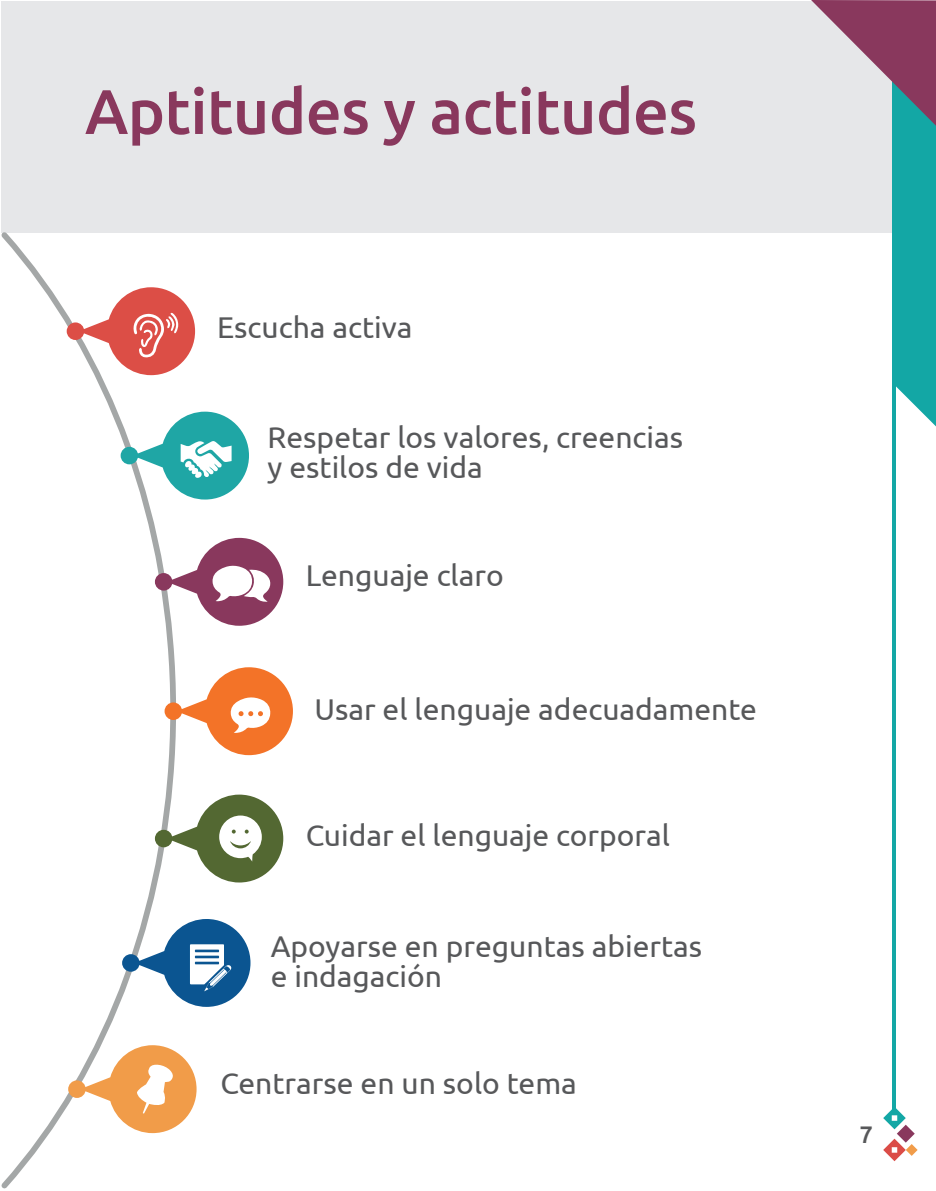
<style>
.page{position:relative;width:936px;height:1191px;background:#fff}
.page>*{position:absolute;margin:0;border:0;box-sizing:border-box;transform-origin:0 0}
.t1{font:500 63px "Ubuntu";letter-spacing:-.01em;color:#89385d}
.t2{font:30px "Ubuntu";color:#57585a}
.t3{font:500 24px "Ubuntu";color:#57585a}
</style>
<div class="page">
<div style="left:2px;top:2px;width:932px;height:231px;background:#e6e7e9"></div>
<svg style="left:883px;top:1106px;width:34px;height:55px"></svg>
<hr style="left:892px;top:64px;width:3px;height:1045px;background:#13a7a5">
<svg style="left:811px;top:0;width:124px;height:426px"></svg>
<svg style="left:1px;top:227px;width:175px;height:962px"></svg>
<div style="left:164px;top:702px;width:18px;height:18px;background:#f37328;border-radius:50%"></div>
<div style="left:155px;top:573px;width:17px;height:17px;background:#89385d;border-radius:50%"></div>
<div style="left:121px;top:447px;width:17px;height:17px;background:#1fa6a5;border-radius:50%"></div>
<div style="left:67px;top:322px;width:17px;height:18px;background:#dc4e46;border-radius:50%"></div>
<div style="left:68px;top:1080px;width:18px;height:18px;background:#f19c49;border-radius:50%"></div>
<div style="left:122px;top:954px;width:18px;height:17px;background:#0b5591;border-radius:50%"></div>
<div style="left:155px;top:829px;width:17px;height:18px;background:#536832;border-radius:50%"></div>
<svg style="left:79px;top:287px;width:116px;height:88px"></svg>
<svg style="left:132px;top:411px;width:117px;height:88px"></svg>
<svg style="left:167px;top:538px;width:116px;height:88px"></svg>
<svg style="left:176px;top:667px;width:117px;height:88px"></svg>
<svg style="left:167px;top:794px;width:116px;height:88px"></svg>
<svg style="left:134px;top:919px;width:116px;height:88px"></svg>
<svg style="left:80px;top:1045px;width:116px;height:88px"></svg>
<p class="t1" style="left:85px;top:72px;width:613px">Aptitudes y actitudes</p>
<p class="t2" style="left:217px;top:309px;width:197px">Escucha activa</p>
<p class="t2" style="left:267px;top:419px;width:417px">Respetar los valores, creencias</p>
<p class="t2" style="left:267px;top:449px;width:217px">y estilos de vida</p>
<p class="t2" style="left:306px;top:557px;width:199px">Lenguaje claro</p>
<p class="t2" style="left:314px;top:690px;width:444px">Usar el lenguaje adecuadamente</p>
<p class="t2" style="left:306px;top:817px;width:365px">Cuidar el lenguaje corporal</p>
<p class="t2" style="left:271px;top:928px;width:433px">Apoyarse en preguntas abiertas</p>
<p class="t2" style="left:271px;top:958px;width:173px">e indagación</p>
<p class="t2" style="left:220px;top:1065px;width:358px">Centrarse en un solo tema</p>
<p class="t3" style="left:859px;top:1119px;width:15px">7</p>
</div>
